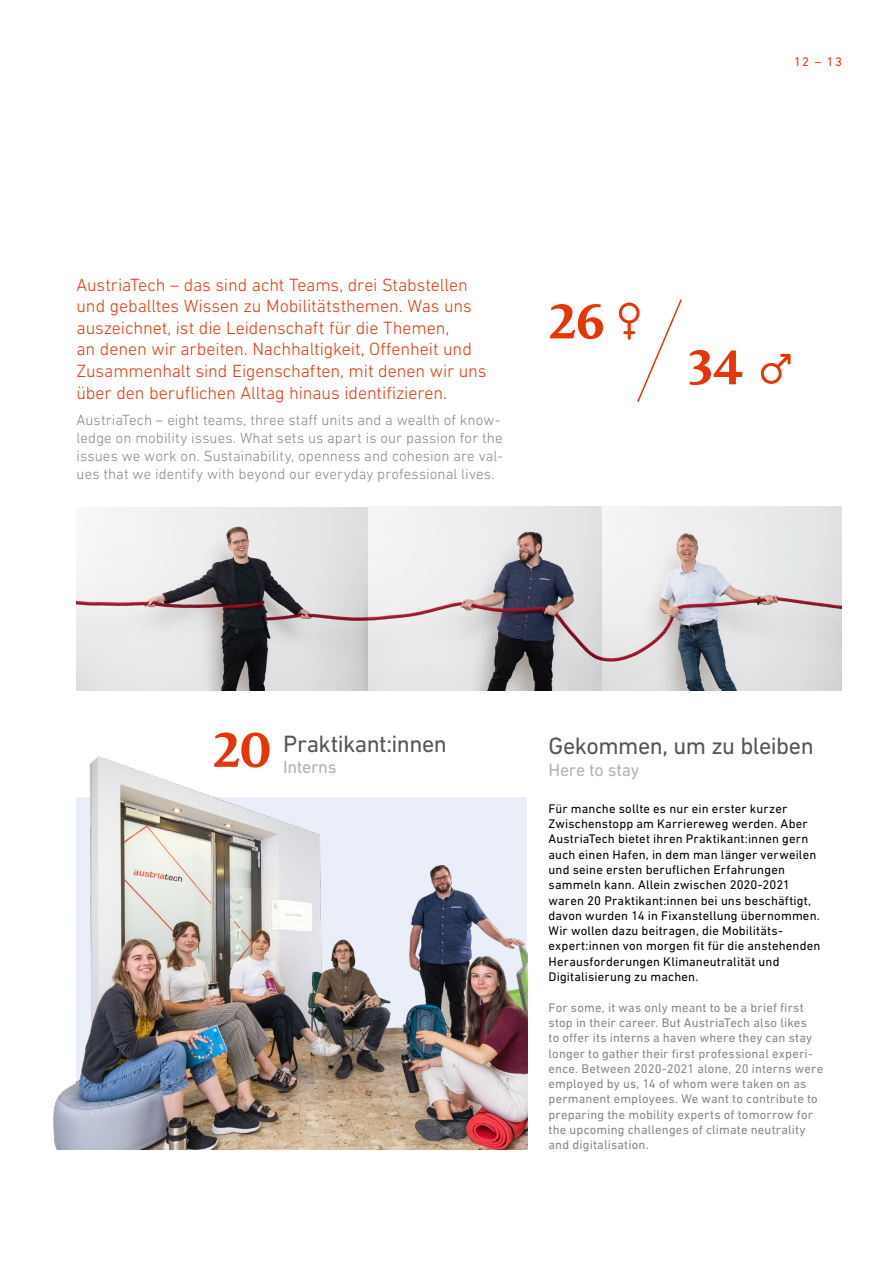
<style>
.page{position:relative;width:893px;height:1263px;background:#fff}
.page>*{position:absolute;margin:0;border:0;box-sizing:border-box;transform-origin:0 0}
.Grafik_Zahlen_und_Fakten_Fakten_Head_DE{font:700 54px "Milo Serif OT";color:#e63608}
.Grafik_Zahlen_und_Fakten_Fakten_Head_DE-2{font:24px "DIN Next LT Pro";letter-spacing:-.02em;color:#565655}
.P_P_Lead_DE_VAR1{font:300 18px/21.6px "DIN Next LT Pro";letter-spacing:-.005em;color:#e63608}
.t1{font:18px "DIN Next LT Pro";letter-spacing:-.02em;color:#b1b2b3}
.t2{font:300 15px/18px "DIN Next LT Pro";letter-spacing:.005em;color:#868786}
.P_P_DIN_DE_VAR1{font:12.75px/15.3px "DIN Next LT Pro";letter-spacing:.015em;color:#000}
.t3{font:12.75px/15.3px "DIN Next LT Pro";letter-spacing:.015em;color:#868786}
.t4{font:12.75px "DIN Next LT Pro";color:#e63608}
</style>
<div class="page">
<img style="left:53px;top:756px;width:474px;height:393px">
<img style="left:77px;top:507px;width:765px;height:183px">
<svg style="left:760px;top:354px;width:31px;height:30px"></svg>
<svg style="left:619px;top:299px;width:63px;height:103px"></svg>
<p class="P_P_Lead_DE_VAR1" style="left:77px;top:274px;width:411px">AustriaTech – das sind acht Teams, drei Stabstellen und geballtes Wissen zu Mobilitätsthemen. Was uns auszeichnet, ist die Leidenschaft für die Themen,<br>an denen wir arbeiten. Nachhaltigkeit, Offenheit und Zusammenhalt sind Eigenschaften, mit denen wir uns über den beruflichen Alltag hinaus identifizieren.</p>
<p class="t2" style="left:77px;top:411px;width:428px">AustriaTech – eight teams, three staff units and a wealth of know&shy;ledge on mobility issues. What sets us apart is our passion for the issues we work on. Sustainability, openness and cohesion are val&shy;ues that we identify with beyond our everyday professional lives.</p>
<h3 class="Grafik_Zahlen_und_Fakten_Fakten_Head_DE" style="left:549px;top:291px;width:58px">26</h3>
<p class="t4" style="left:794px;top:54px;width:49px">12 – 13</p>
<h3 class="Grafik_Zahlen_und_Fakten_Fakten_Head_DE" style="left:688px;top:337px;width:58px">34</h3>
<h3 class="Grafik_Zahlen_und_Fakten_Fakten_Head_DE" style="left:213px;top:719px;width:60px">20</h3>
<h3 class="Grafik_Zahlen_und_Fakten_Fakten_Head_DE-2" style="left:549px;top:732px;width:267px">Gekommen, um zu bleiben</h3>
<h3 class="t1" style="left:549px;top:759px;width:92px">Here to stay</h3>
<p class="P_P_DIN_DE_VAR1" style="left:549px;top:801px;width:273px">Für manche sollte es nur ein erster kurzer Zwischenstopp am Karriereweg werden. Aber AustriaTech bietet ihren Praktikant:innen gern auch einen Hafen, in dem man länger verweilen und seine ersten beruflichen Erfahrungen sammeln kann. Allein zwischen 2020-2021 waren 20 Praktikant:innen bei uns beschäftigt, davon wurden 14 in Fixanstellung übernommen.<br>Wir wollen dazu beitragen, die Mobilitäts&shy;expert:innen von morgen fit für die anstehenden Herausforderungen Klimaneutralität und Digitalisierung zu machen.</p>
<p class="t3" style="left:549px;top:999px;width:276px">For some, it was only meant to be a brief first stop in their career. But AustriaTech also likes<br>to offer its interns a haven where they can stay longer to gather their first professional experi&shy;ence. Between 2020-2021 alone, 20 interns were employed by us, 14 of whom were taken on as permanent employees. We want to contribute to preparing the mobility experts of tomorrow for the upcoming challenges of climate neutrality and digitalisation.</p>
<h3 class="Grafik_Zahlen_und_Fakten_Fakten_Head_DE-2" style="left:283px;top:729px;width:165px">Praktikant:innen</h3>
<h3 class="t1" style="left:283px;top:757px;width:55px">Interns</h3>
</div>
